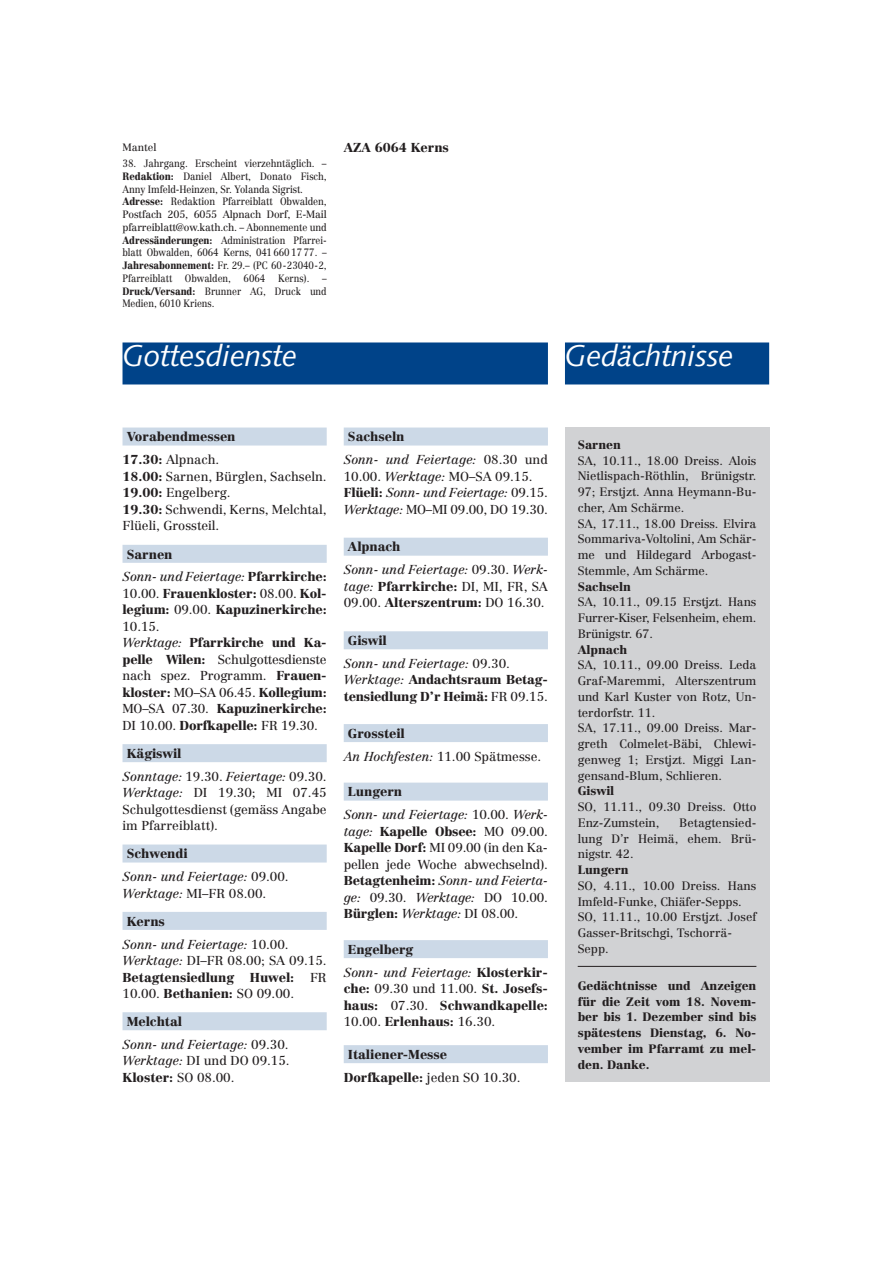
<style>
.page{position:relative;width:893px;height:1263px;background:#fff}
.page>*{position:absolute;margin:0;border:0;box-sizing:border-box;transform-origin:0 0}
.t1{font:italic 30px "Syntax";letter-spacing:-.01em;color:#fff}
.t2{font:12.75px/16.5px "Centennial";letter-spacing:-.005em;color:#231f20}
.t3{font:900 12.75px/16.5px "Centennial";letter-spacing:-.01em;color:#231f20}
.t4{font:italic 12.75px/23px "Centennial";letter-spacing:-.005em;color:#231f20}
.t5{font:12px/15.8px "Centennial";letter-spacing:-.005em;color:#231f20}
.t6{font:900 12px/15.8px "Centennial";letter-spacing:-.005em;color:#231f20;text-align:justify}
.t7{font:10.5px/12.8px "Centennial";letter-spacing:-.01em;color:#231f20;scale:.9 1}
.t8{font:10.5px "Centennial";letter-spacing:-.01em;color:#231f20}
.s1{font-weight:900}
.s2{font-weight:400}
.s3{font-weight:400;font-style:italic}
.s4{font-weight:900;font-style:normal}
.s5{font-style:normal}
.s6{font-style:italic}
</style>
<div class="page">
<div style="left:122px;top:342px;width:426px;height:42px;background:#004389"></div>
<div style="left:122px;top:428px;width:205px;height:18px;background:#ccd9e7"></div>
<div style="left:122px;top:545px;width:205px;height:18px;background:#ccd9e7"></div>
<div style="left:122px;top:744px;width:205px;height:18px;background:#ccd9e7"></div>
<div style="left:122px;top:845px;width:205px;height:18px;background:#ccd9e7"></div>
<div style="left:122px;top:912px;width:205px;height:18px;background:#ccd9e7"></div>
<div style="left:122px;top:1012px;width:205px;height:18px;background:#ccd9e7"></div>
<div style="left:344px;top:428px;width:204px;height:18px;background:#ccd9e7"></div>
<div style="left:344px;top:538px;width:204px;height:18px;background:#ccd9e7"></div>
<div style="left:344px;top:631px;width:204px;height:18px;background:#ccd9e7"></div>
<div style="left:344px;top:724px;width:204px;height:18px;background:#ccd9e7"></div>
<div style="left:344px;top:783px;width:204px;height:18px;background:#ccd9e7"></div>
<div style="left:344px;top:940px;width:204px;height:18px;background:#ccd9e7"></div>
<div style="left:344px;top:1045px;width:204px;height:18px;background:#ccd9e7"></div>
<div style="left:565px;top:342px;width:204px;height:42px;background:#004389"></div>
<div style="left:565px;top:428px;width:204px;height:654px;background:#d1d2d4"></div>
<hr style="left:577px;top:966px;width:179px;height:1px;background:#231f20">
<p class="t8" style="left:122px;top:143px;width:35px">Mantel</p>
<p class="t7" style="left:122px;top:158px;width:228px">38. Jahrgang. Erscheint vierzehntäglich. – <span class="s1">Redaktion:</span> Daniel Albert, Donato Fisch, Anny Imfeld-Heinzen, Sr. Yolanda Sigrist.<br><span class="s1">Adresse:</span> Redaktion Pfarreiblatt Obwalden, Postfach 205, 6055 Alpnach Dorf, E-Mail pfarreiblatt@ow.kath.ch. – Abonnemente und <span class="s1">Adressänderungen:</span> Administration Pfarrei&shy;blatt Obwalden, 6064 Kerns, 041660 17 77. – <span class="s1">Jahresabonnement:</span> Fr. 29.– (PC 60-23040-2, Pfarreiblatt Obwalden, 6064 Kerns). – <span class="s1">Druck/Versand:</span> Brunner AG, Druck und Medien, 6010 Kriens.</p>
<h1 class="t1" style="left:122px;top:344px;width:176px">Gottesdienste</h1>
<p class="t3" style="left:344px;top:141px;width:107px">AZA 6064 Kerns</p>
<h1 class="t1" style="left:565px;top:344px;width:170px">Gedächtnisse</h1>
<p class="t3" style="left:122px;top:426px;width:114px;line-height:23px;text-indent:4px">Vorabendmessen<br>17.30: <span class="s2">Alpnach.</span></p>
<p class="t2" style="left:122px;top:469px;width:206px"><span class="s1">18.00:</span> Sarnen, Bürglen, Sachseln.<br><span class="s1">19.00:</span> Engelberg.<br><span class="s1">19.30:</span> Schwendi, Kerns, Melchtal,<br>Flüeli, Grossteil.</p>
<p class="t3" style="left:122px;top:544px;width:206px;line-height:23px;text-indent:4px">Sarnen<br><span class="s3">Sonn- und Feiertage:</span> Pfarrkirche:</p>
<p class="t3" style="left:122px;top:586px;width:206px"><span class="s2">10.00.</span> Frauenkloster: <span class="s2">08.00.</span> Kol&shy;legium: <span class="s2">09.00.</span> Kapuzinerkirche:<br><span class="s2">10.15.<br></span><span class="s3">Werktage:</span> Pfarrkirche und Ka&shy;pelle Wilen: <span class="s2">Schulgottesdienste nach spez. Programm.</span> Frauen&shy;kloster: <span class="s2">MO–SA 06.45.</span> Kollegium:<br><span class="s2">MO–SA 07.30.</span> Kapuzinerkirche:<br><span class="s2">DI 10.00.</span> Dorfkapelle: <span class="s2">FR 19.30.</span></p>
<p class="t4" style="left:122px;top:743px;width:206px;text-indent:4px"><span class="s4">Kägiswil<br></span>Sonntage: <span class="s5">19.30.</span> Feiertage: <span class="s5">09.30.</span></p>
<p class="t2" style="left:122px;top:786px;width:206px;text-align:justify"><span class="s6">Werktage:</span> DI 19.30; MI 07.45<br>Schulgottesdienst (gemäss Angabe im Pfarreiblatt).</p>
<p class="t4" style="left:122px;top:843px;width:168px;text-indent:4px"><span class="s4">Schwendi<br></span>Sonn- und Feiertage: <span class="s5">09.00.</span></p>
<p class="t2" style="left:127px;top:880px;width:141px;line-height:28px;text-indent:-4px"><span class="s6">Werktage:</span> MI–FR 08.00.<br><span class="s1">Kerns</span></p>
<p class="t2" style="left:122px;top:937px;width:206px"><span class="s6">Sonn- und Feiertage:</span> 10.00.<br><span class="s6">Werktage:</span> DI–FR 08.00; SA 09.15.<br><span class="s1">Betagtensiedlung Huwel:</span> FR<br>10.00. <span class="s1">Bethanien:</span> SO 09.00.</p>
<p class="t4" style="left:122px;top:1011px;width:168px;text-indent:4px"><span class="s4">Melchtal<br></span>Sonn- und Feiertage: <span class="s5">09.30.</span></p>
<p class="t2" style="left:122px;top:1054px;width:169px"><span class="s6">Werktage:</span> DI und DO 09.15.<br><span class="s1">Kloster:</span> SO 08.00.</p>
<p class="t4" style="left:344px;top:426px;width:206px;text-indent:4px"><span class="s4">Sachseln<br></span>Sonn- und Feiertage: <span class="s5">08.30 und</span></p>
<p class="t2" style="left:344px;top:469px;width:206px">10.00. <span class="s6">Werktage:</span> MO–SA 09.15.<br><span class="s1">Flüeli:</span> <span class="s6">Sonn- und Feiertage:</span> 09.15.<br><span class="s6">Werktage:</span> MO–MI 09.00, DO 19.30.</p>
<p class="t4" style="left:344px;top:536px;width:206px;text-indent:4px"><span class="s4">Alpnach<br></span>Sonn- und Feiertage: <span class="s5">09.30.</span> Werk-</p>
<p class="t3" style="left:344px;top:579px;width:206px"><span class="s3">tage:</span> Pfarrkirche: <span class="s2">DI, MI, FR, SA<br>09.00.</span> Alterszentrum: <span class="s2">DO 16.30.</span></p>
<p class="t4" style="left:344px;top:630px;width:168px;text-indent:4px"><span class="s4">Giswil<br></span>Sonn- und Feiertage: <span class="s5">09.30.</span></p>
<p class="t3" style="left:344px;top:673px;width:206px"><span class="s3">Werktage:</span> Andachtsraum Betag&shy;tensiedlung D’r Heimä: <span class="s2">FR 09.15.</span></p>
<p class="t2" style="left:344px;top:723px;width:199px;line-height:23px;text-indent:4px"><span class="s1">Grossteil<br></span><span class="s6">An Hochfesten:</span> 11.00 Spätmesse.</p>
<p class="t4" style="left:344px;top:781px;width:206px;text-indent:4px"><span class="s4">Lungern<br></span>Sonn- und Feiertage: <span class="s5">10.00.</span> Werk-</p>
<p class="t2" style="left:344px;top:824px;width:206px;text-align:justify"><span class="s6">tage:</span> <span class="s1">Kapelle Obsee:</span> MO 09.00.<br><span class="s1">Kapelle Dorf:</span> MI 09.00 (in den Ka&shy;pellen jede Woche abwechselnd).<br><span class="s1">Betagtenheim:</span> <span class="s6">Sonn- und Feierta&shy;ge:</span> 09.30. <span class="s6">Werktage:</span> DO 10.00.<br><span class="s1">Bürglen:</span> <span class="s6">Werktage:</span> DI 08.00.</p>
<p class="t3" style="left:344px;top:939px;width:206px;line-height:23px;text-indent:4px">Engelberg<br><span class="s3">Sonn- und Feiertage:</span> Klosterkir-</p>
<p class="t3" style="left:344px;top:982px;width:206px;text-align:justify">che: <span class="s2">09.30 und 11.00.</span> St. Josefs&shy;haus: <span class="s2">07.30.</span> Schwandkapelle:<br><span class="s2">10.00.</span> Erlenhaus: <span class="s2">16.30.</span></p>
<p class="t3" style="left:344px;top:1044px;width:178px;line-height:23px;text-indent:4px">Italiener-Messe<br>Dorfkapelle: <span class="s2">jeden SO 10.30.</span></p>
<p class="t6" style="left:577px;top:438px;width:45px">Sarnen</p>
<p class="t5" style="left:577px;top:453px;width:180px">SA, 10.11., 18.00 Dreiss. Alois<br>Nietlispach-Röthlin, Brünigstr.<br>97; Erstjzt. Anna Heymann-Bu&shy;cher, Am Schärme.<br>SA, 17.11., 18.00 Dreiss. Elvira<br>Sommariva-Voltolini, Am Schär&shy;me und Hildegard Arbogast-<br>Stemmle, Am Schärme.</p>
<p class="t6" style="left:577px;top:579px;width:55px">Sachseln</p>
<p class="t5" style="left:577px;top:595px;width:180px;text-align:justify">SA, 10.11., 09.15 Erstjzt. Hans Furrer-Kiser, Felsenheim, ehem.<br>Brünigstr. 67.</p>
<p class="t6" style="left:577px;top:642px;width:51px">Alpnach</p>
<p class="t5" style="left:577px;top:658px;width:180px">SA, 10.11., 09.00 Dreiss. Leda<br>Graf-Maremmi, Alterszentrum und Karl Kuster von Rotz, Un&shy;terdorfstr. 11.<br>SA, 17.11., 09.00 Dreiss. Mar&shy;greth Colmelet-Bäbi, Chlewi&shy;genweg 1; Erstjzt. Miggi Lan&shy;gensand-Blum, Schlieren.</p>
<p class="t6" style="left:577px;top:784px;width:38px">Giswil</p>
<p class="t5" style="left:577px;top:800px;width:180px">SO, 11.11., 09.30 Dreiss. Otto<br>Enz-Zumstein,</p>
<p class="t5" style="left:577px;top:816px;width:180px;text-align:justify;text-indent:102px">Betagtensied&shy;lung D’r Heimä, ehem. Brü&shy;nigstr. 42.</p>
<p class="t6" style="left:577px;top:863px;width:52px">Lungern</p>
<p class="t5" style="left:577px;top:879px;width:180px">SO, 4.11., 10.00 Dreiss. Hans<br>Imfeld-Funke, Chiäfer-Sepps.<br>SO, 11.11., 10.00 Erstjzt. Josef<br>Gasser-Britschgi, Tschorrä-<br>Sepp.</p>
<p class="t6" style="left:577px;top:979px;width:180px">Gedächtnisse und Anzeigen für die Zeit vom 18. Novem&shy;ber bis 1. Dezember sind bis spätestens Dienstag, 6. No&shy;vember im Pfarramt zu mel&shy;den. Danke.</p>
</div>
